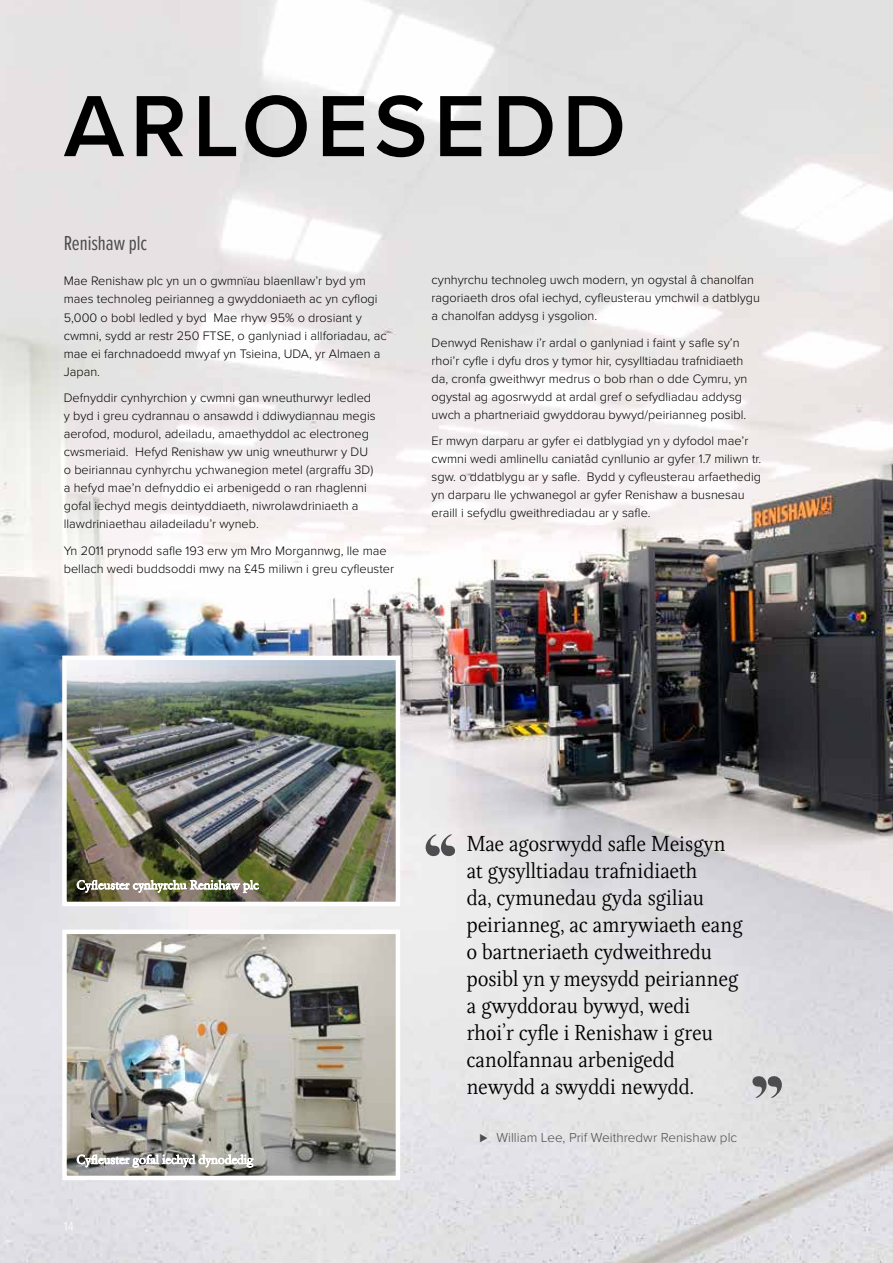
<style>
.page{position:relative;width:893px;height:1263px;background:#fff}
.page>*{position:absolute;margin:0;border:0;box-sizing:border-box;transform-origin:0 0}
.t1{font:600 90px "Proxima Nova";letter-spacing:.065em;color:#000}
.t2{font:22.5px/27px "Eskapade";color:#000}
.t3{font:21px "Proxima Nova Ex Cn";color:#4d4d4f}
.t4{font:300 13.5px "Proxima Nova";color:#4d4d4f}
.t5{font:300 13.5px "Proxima Nova Cond";color:#fff}
.t6{font:300 12.75px/18px "Proxima Nova";color:#000}
.s1{font-family:"Proxima Nova Cond"}
</style>
<div class="page">
<img style="left:0;top:0;width:893px;height:1263px">
<img style="left:67px;top:934px;width:328px;height:241px">
<div style="left:62px;top:929px;width:338px;height:251px;border:4px solid #fefefe"></div>
<img style="left:67px;top:660px;width:328px;height:241px">
<div style="left:62px;top:655px;width:338px;height:251px;border:4px solid #fefefe"></div>
<svg style="left:425px;top:834px;width:31px;height:23px"></svg>
<svg style="left:751px;top:1075px;width:32px;height:23px"></svg>
<img style="left:77px;top:879px;width:182px;height:15px">
<svg style="left:77px;top:1154px;width:177px;height:14px"></svg>
<h1 class="t1" style="left:64px;top:59px;width:564px">ARLOESEDD</h1>
<h3 class="t3" style="left:64px;top:228px;width:85px">Renishaw plc</h3>
<p class="t6" style="left:64px;top:272px;width:324px">Mae Renishaw plc yn un o gwmnïau blaenllaw’r byd ym maes technoleg peirianneg a gwyddoniaeth ac yn cyflogi 5,000 o bobl ledled y byd Mae rhyw 95% o drosiant y cwmni, sydd ar restr 250 FTSE, o ganlyniad i allforiadau, ac mae ei farchnadoedd mwyaf yn Tsieina, UDA, yr Almaen a Japan.</p>
<p class="t6" style="left:64px;top:388px;width:313px">Defnyddir cynhyrchion y cwmni gan wneuthurwyr ledled y byd i greu cydrannau o ansawdd i ddiwydiannau megis aerofod, modurol, adeiladu, amaethyddol ac electroneg cwsmeriaid. Hefyd Renishaw yw unig wneuthurwr y DU o beiriannau cynhyrchu ychwanegion metel (argraffu 3D) a hefyd mae’n defnyddio ei arbenigedd o ran rhaglenni gofal iechyd megis deintyddiaeth, niwrolawdriniaeth a llawdriniaethau ailadeiladu’r wyneb.</p>
<p class="t6" style="left:64px;top:541px;width:332px">Yn 2011 prynodd safle 193 erw ym Mro Morgannwg, lle mae bellach wedi buddsoddi mwy na £45 miliwn i greu cyfleuster</p>
<p class="t6" style="left:432px;top:270px;width:330px">cynhyrchu technoleg uwch modern, yn ogystal â chanolfan ragoriaeth dros ofal iechyd, cyfleusterau ymchwil a datblygu a chanolfan addysg i ysgolion.</p>
<p class="t6" style="left:432px;top:333px;width:317px">Denwyd Renishaw i’r ardal o ganlyniad i faint y safle sy’n rhoi’r cyfle i dyfu dros y tymor hir, cysylltiadau trafnidiaeth da, cronfa gweithwyr medrus o bob rhan o dde Cymru, yn ogystal ag agosrwydd at ardal gref o sefydliadau addysg uwch a phartneriaid gwyddorau bywyd/peirianneg posibl.</p>
<p class="t6" style="left:432px;top:431px;width:331px">Er mwyn darparu ar gyfer ei datblygiad yn y dyfodol mae’r cwmni wedi amlinellu caniatâd cynllunio ar gyfer 1.7 miliwn tr. sgw. o ddatblygu ar y safle. Bydd y cyfleusterau arfaethedig yn darparu lle ychwanegol ar gyfer Renishaw a busnesau eraill i sefydlu gweithrediadau ar y safle.</p>
<p class="t5" style="left:64px;top:1217px;width:11px">14</p>
<p class="t2" style="left:467px;top:829px;width:278px">Mae agosrwydd safle Meisgyn at gysylltiadau trafnidiaeth<br>da, cymunedau gyda sgiliau peirianneg, ac amrywiaeth eang o bartneriaeth cydweithredu posibl yn y meysydd peirianneg a gwyddorau bywyd, wedi rhoi’r cyfle i Renishaw i greu canolfannau arbenigedd newydd a swyddi newydd.</p>
<p class="t4" style="left:479px;top:1127px;width:259px"><span class="s1">⊲</span> William Lee, Prif Weithredwr Renishaw plc</p>
</div>
